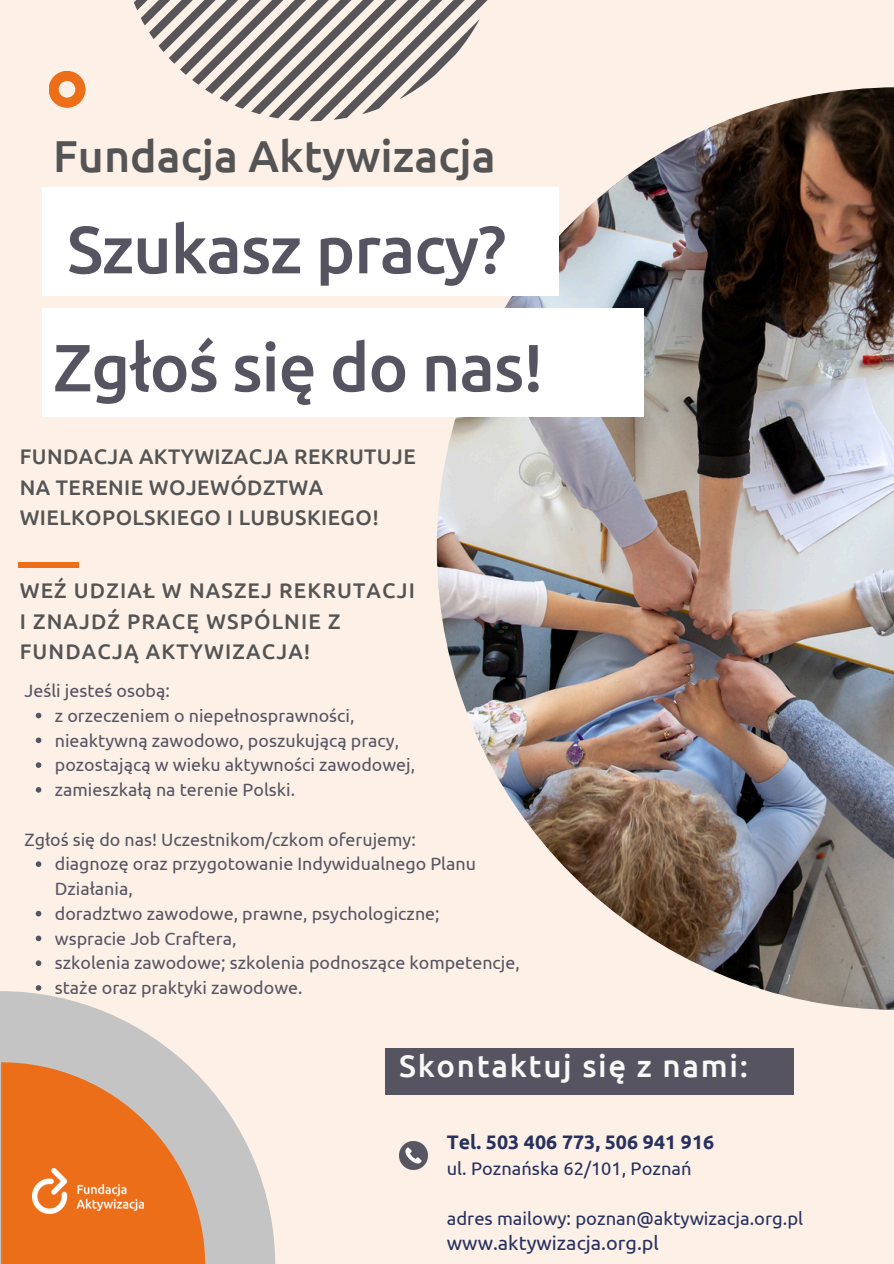
<style>
.page{position:relative;width:894px;height:1264px;background:#fff}
.page>*{position:absolute;margin:0;border:0;box-sizing:border-box;transform-origin:0 0}
.t1{font:500 66.75px "Ubuntu";letter-spacing:-.02em;color:#575462}
.t2{font:500 44.7px "Ubuntu";color:#545454}
.t3{font:500 31.2px "Ubuntu";letter-spacing:.055em;color:#f9f9f8}
.t4{font:500 21.15px/30.3px "Ubuntu";letter-spacing:.02em;color:#545454}
.t5{font:500 21.15px/30.3px "Ubuntu";letter-spacing:.055em;color:#545454}
.t6{font:19.8px "Ubuntu";color:#26315f}
.t7{font:700 19.5px "Ubuntu";color:#26315f}
.t8{font:18.45px "Ubuntu";color:#26315f}
.t9{font:18.3px "Ubuntu";color:#26315f}
.t10{font:17.85px/24.8px "Ubuntu";color:#575462}
</style>
<div class="page">
<div style="left:0;top:0;width:893px;height:1263px;background:#fdf0e6"></div>
<img style="left:436px;top:87px;width:457px;height:922px">
<svg style="left:134px;top:0;width:367px;height:121px"></svg>
<svg style="left:49px;top:71px;width:36px;height:37px"></svg>
<div style="left:42px;top:187px;width:516px;height:108px;background:#fff"></div>
<div style="left:42px;top:308px;width:601px;height:109px;background:#fff"></div>
<svg style="left:0;top:991px;width:275px;height:272px;fill:#c4c4c4"></svg>
<svg style="left:1px;top:1062px;width:204px;height:201px;background:#e38342"></svg>
<div style="left:385px;top:1048px;width:408px;height:46px;background:#575462"></div>
<div style="left:18px;top:562px;width:61px;height:6px;background:#ed6e19"></div>
<img style="left:32px;top:1168px;width:112px;height:45px">
<img style="left:399px;top:1141px;width:28px;height:28px">
<svg style="left:36px;top:712px;width:5px;height:6px"></svg>
<svg style="left:36px;top:737px;width:5px;height:6px"></svg>
<svg style="left:36px;top:762px;width:5px;height:6px"></svg>
<svg style="left:36px;top:787px;width:5px;height:5px"></svg>
<svg style="left:36px;top:861px;width:5px;height:6px"></svg>
<svg style="left:36px;top:910px;width:5px;height:6px"></svg>
<svg style="left:36px;top:935px;width:5px;height:6px"></svg>
<svg style="left:36px;top:960px;width:5px;height:6px"></svg>
<svg style="left:36px;top:985px;width:5px;height:5px"></svg>
<h1 class="t2" style="left:53px;top:131px;width:444px">Fundacja Aktywizacja</h1>
<h4 class="t1" style="left:67px;top:211px;width:440px">Szukasz pracy?</h4>
<h4 class="t1" style="left:53px;top:329px;width:491px">Zgłoś się do nas!</h4>
<p class="t4" style="left:20px;top:441px;width:397px">FUNDACJA AKTYWIZACJA REKRUTUJE<br>NA TERENIE WOJEWÓDZTWA<br>WIELKOPOLSKIEGO I LUBUSKIEGO!</p>
<p class="t5" style="left:20px;top:575px;width:396px">WEŹ UDZIAŁ W NASZEJ REKRUTACJI<br>I ZNAJDŹ PRACĘ WSPÓLNIE Z<br>FUNDACJĄ AKTYWIZACJA!</p>
<p class="t10" style="left:24px;top:678px;width:147px">Jeśli jesteś osobą:</p>
<p class="t10" style="left:55px;top:702px;width:301px">z orzeczeniem o niepełnosprawności,</p>
<p class="t10" style="left:55px;top:727px;width:345px">nieaktywną zawodowo, poszukującą pracy,</p>
<p class="t10" style="left:55px;top:752px;width:362px">pozostającą w wieku aktywności zawodowej,</p>
<p class="t10" style="left:55px;top:777px;width:242px">zamieszkałą na terenie Polski.</p>
<p class="t10" style="left:24px;top:826px;width:393px">Zgłoś się do nas! Uczestnikom/czkom oferujemy:</p>
<p class="t10" style="left:55px;top:851px;width:422px">diagnozę oraz przygotowanie Indywidualnego Planu<br>Działania,</p>
<p class="t10" style="left:55px;top:900px;width:386px">doradztwo zawodowe, prawne, psychologiczne;</p>
<p class="t10" style="left:55px;top:925px;width:183px">wspracie Job Craftera,</p>
<p class="t10" style="left:55px;top:950px;width:466px">szkolenia zawodowe; szkolenia podnoszące kompetencje,</p>
<p class="t10" style="left:55px;top:975px;width:249px">staże oraz praktyki zawodowe.</p>
<h1 class="t3" style="left:399px;top:1047px;width:350px">Skontaktuj się z nami:</h1>
<p class="t7" style="left:446px;top:1130px;width:269px">Tel. 503 406 773, 506 941 916</p>
<h3 class="t9" style="left:446px;top:1157px;width:246px">ul. Poznańska 62/101, Poznań</h3>
<p class="t8" style="left:446px;top:1207px;width:358px">adres mailowy: poznan@aktywizacja.org.pl</p>
<p class="t6" style="left:446px;top:1231px;width:213px">www.aktywizacja.org.pl</p>
</div>
